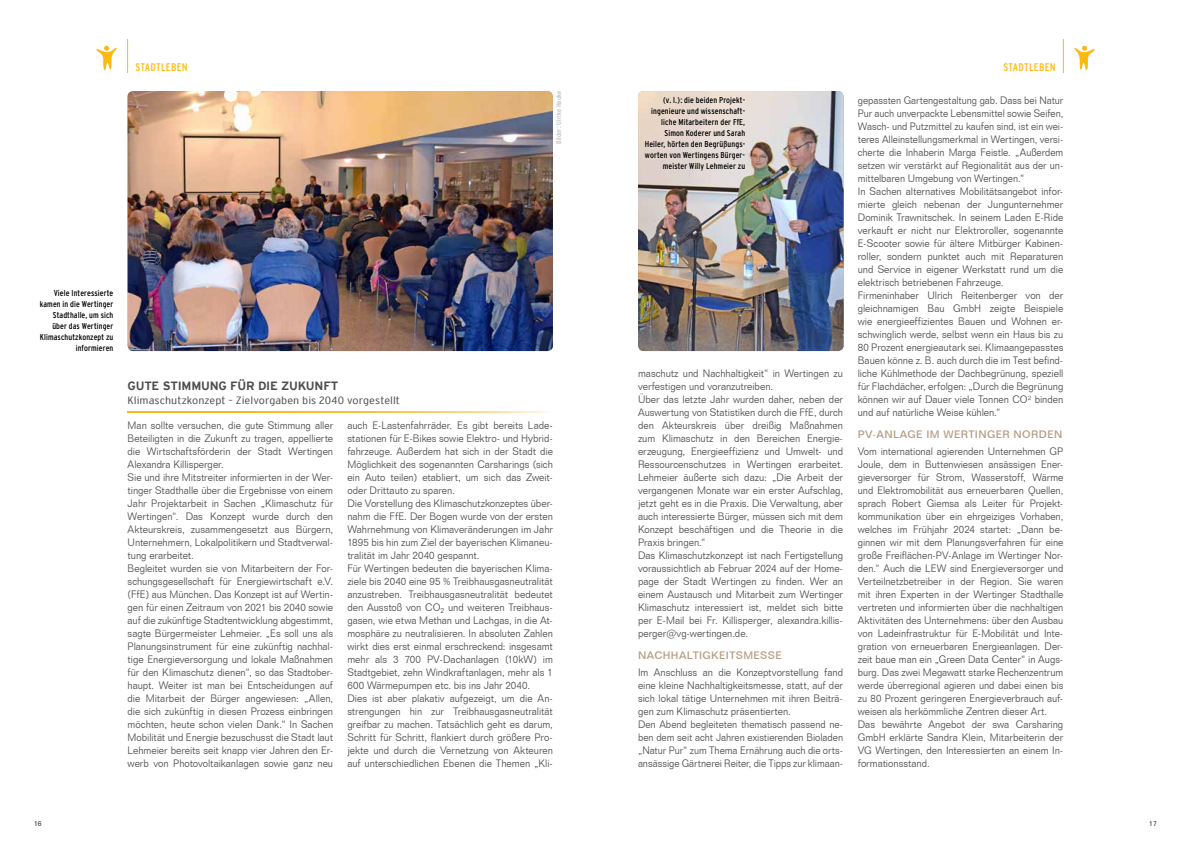
<style>
.page{position:relative;width:1191px;height:842px;background:#fff}
.page>*{position:absolute;margin:0;border:0;box-sizing:border-box;transform-origin:0 0}
.t1{font:700 12px "Interstate Plus";letter-spacing:-.015em;color:#4d4d4f}
.t2{font:condensed 11px "Interstate";letter-spacing:.015em;color:#fdb913}
.t3{font:300 10.5px/13px "Folio BT";letter-spacing:-.005em;color:#4d4d4f;scale:.95 1}
.t4{font:300 10.5px/13px "Folio BT";letter-spacing:-.005em;color:#4d4d4f;scale:.93 1}
.t5{font:300 10.5px/13px "Folio BT";letter-spacing:-.005em;color:#4d4d4f;scale:.94 1}
.t6{font:300 condensed 10.5px "Interstate Plus";color:#4d4d4f;scale:1.3 1}
.t7{font:500 10.5px "Folio BT";letter-spacing:.04em;color:#b29b82}
.t8{font:condensed 8.5px/11px "Interstate";letter-spacing:.01em;color:#000;text-align:right}
.t9{font:condensed 7px "Interstate";color:#bcbec0}
.t10{font:300 7px "Folio BT";color:#000}
</style>
<div class="page">
<hr style="left:1062px;top:39px;width:1px;height:34px;background:#fdb913">
<svg style="left:1074px;top:46px;width:21px;height:24px"></svg>
<hr style="left:127px;top:39px;width:1px;height:34px;background:#fdb913">
<svg style="left:96px;top:46px;width:21px;height:24px"></svg>
<svg style="left:128px;top:412px;width:420px;height:1px"></svg>
<img style="left:128px;top:91px;width:425px;height:260px">
<img style="left:638px;top:91px;width:205px;height:260px">
<p class="t8" style="left:40px;top:287px;width:75px">Viele Interessierte kamen in die Wertinger<br>Stadthalle, um sich über das Wertinger<br>Klimaschutzkonzept zu informieren</p>
<p class="t2" style="left:135px;top:60px;width:54px">Stadtleben</p>
<p class="t2" style="left:1003px;top:60px;width:54px">Stadtleben</p>
<p class="t9" style="left:555px;top:144px;width:55px;rotate:-90deg">Bilder: Ulrike Hauke</p>
<p class="t1" style="left:128px;top:379px;width:212px">GUTE STIMMUNG FÜR DIE ZUKUNFT</p>
<p class="t6" style="left:128px;top:395px;width:211px">Klimaschutzkonzept – Zielvorgaben bis 2040 vorgestellt</p>
<p class="t3" style="left:128px;top:419px;width:218px">Man sollte versuchen, die gute Stimmung aller Beteiligten in die Zukunft zu tragen, appellierte die Wirtschaftsförderin der Stadt Wertingen Alexandra Killisperger.<br>Sie und ihre Mitstreiter informierten in der Wer&shy;tinger Stadthalle über die Ergebnisse von einem Jahr Projektarbeit in Sachen „Klimaschutz für Wertingen“. Das Konzept wurde durch den Akteurskreis, zusammengesetzt aus Bürgern, Unternehmern, Lokalpolitikern und Stadtverwal&shy;tung erarbeitet.<br>Begleitet wurden sie von Mitarbeitern der For&shy;schungsgesellschaft für Energiewirtschaft e.V. (FfE) aus München. Das Konzept ist auf Wertin&shy;gen für einen Zeitraum von 2021 bis 2040 sowie auf die zukünftige Stadtentwicklung abgestimmt, sagte Bürgermeister Lehmeier. „Es soll uns als Planungsinstrument für eine zukünftig nachhal&shy;tige Energieversorgung und lokale Maßnahmen für den Klimaschutz dienen“, so das Stadtober&shy;haupt. Weiter ist man bei Entscheidungen auf die Mitarbeit der Bürger angewiesen: „Allen, die sich zukünftig in diesen Prozess einbringen möchten, heute schon vielen Dank.“ In Sachen Mobilität und Energie bezuschusst die Stadt laut Lehmeier bereits seit knapp vier Jahren den Er&shy;werb von Photovoltaikanlagen sowie ganz neu</p>
<p class="t3" style="left:347px;top:419px;width:218px">auch E-Lastenfahrräder. Es gibt bereits Lade&shy;stationen für E-Bikes sowie Elektro- und Hybrid&shy;fahrzeuge. Außerdem hat sich in der Stadt die Möglichkeit des sogenannten Carsharings (sich ein Auto teilen) etabliert, um sich das Zweit&shy;oder Drittauto zu sparen.<br>Die Vorstellung des Klimaschutzkonzeptes über&shy;nahm die FfE. Der Bogen wurde von der ersten Wahrnehmung von Klimaveränderungen im Jahr 1895 bis hin zum Ziel der bayerischen Klimaneu&shy;tralität im Jahr 2040 gespannt.<br>Für Wertingen bedeuten die bayerischen Klima&shy;ziele bis 2040 eine 95 % Treibhausgasneutralität anzustreben. Treibhausgasneutralität bedeutet den Ausstoß von CO<sub>2</sub> und weiteren Treibhaus&shy;gasen, wie etwa Methan und Lachgas, in die At&shy;mosphäre zu neutralisieren. In absoluten Zahlen wirkt dies erst einmal erschreckend: insgesamt mehr als 3 700 PV-Dachanlagen (10kW) im Stadtgebiet, zehn Windkraftanlagen, mehr als 1<br>600 Wärmepumpen etc. bis ins Jahr 2040.<br>Dies ist aber plakativ aufgezeigt, um die An&shy;strengungen hin zur Treibhausgasneutralität greifbar zu machen. Tatsächlich geht es darum, Schritt für Schritt, flankiert durch größere Pro&shy;jekte und durch die Vernetzung von Akteuren auf unterschiedlichen Ebenen die Themen „Kli-</p>
<p class="t8" style="left:645px;top:94px;width:102px">(v. l.): die beiden Projekt&shy;ingenieure und wissenschaft&shy;liche Mitarbeitern der FfE, -Simon Koderer und Sarah<br>Heiler, hörten den Begrüßungs&shy;worten von Wertingens Bürger&shy;meister Willy Lehmeier zu</p>
<p class="t3" style="left:638px;top:367px;width:217px">maschutz und Nachhaltigkeit“ in Wertingen zu verfestigen und voranzutreiben.<br>Über das letzte Jahr wurden daher, neben der Auswertung von Statistiken durch die FfE, durch den Akteurskreis über dreißig Maßnahmen zum Klimaschutz in den Bereichen Energie&shy;erzeugung, Energieeffizienz und Umwelt- und Ressourcenschutzes in Wertingen erarbeitet.<br>Lehmeier äußerte sich dazu: „Die Arbeit der vergangenen Monate war ein erster Aufschlag, jetzt geht es in die Praxis. Die Verwaltung, aber auch interessierte Bürger, müssen sich mit dem Konzept beschäftigen und die Theorie in die Praxis bringen.“<br>Das Klimaschutzkonzept ist nach Fertigstellung voraussichtlich ab Februar 2024 auf der Home&shy;page der Stadt Wertingen zu finden. Wer an einem Austausch und Mitarbeit zum Wertinger Klimaschutz interessiert ist, meldet sich bitte per E-Mail bei Fr. Killisperger, alexandra.killis&shy;perger@vg-wertingen.de.</p>
<p class="t7" style="left:638px;top:648px;width:146px">NACHHALTIGKEITSMESSE</p>
<p class="t3" style="left:638px;top:666px;width:217px">Im Anschluss an die Konzeptvorstellung fand eine kleine Nachhaltigkeitsmesse, statt, auf der sich lokal tätige Unternehmen mit ihren Beiträ&shy;gen zum Klimaschutz präsentierten.<br>Den Abend begleiteten thematisch passend ne&shy;ben dem seit acht Jahren existierenden Bioladen „Natur Pur“ zum Thema Ernährung auch die orts&shy;ansässige Gärtnerei Reiter, die Tipps zur klimaan-</p>
<p class="t4" style="left:857px;top:94px;width:223px">gepassten Gartengestaltung gab. Dass bei Natur Pur auch unverpackte Lebensmittel sowie Seifen, Wasch- und Putzmittel zu kaufen sind, ist ein wei&shy;teres Alleinstellungsmerkmal in Wertingen, versi&shy;cherte die Inhaberin Marga Feistle. „Außerdem setzen wir verstärkt auf Regionalität aus der un&shy;mittelbaren Umgebung von Wertingen.“<br>In Sachen alternatives Mobilitätsangebot infor&shy;mierte gleich nebenan der Jungunternehmer Dominik Trawnitschek. In seinem Laden E-Ride verkauft er nicht nur Elektroroller, sogenannte E-Scooter sowie für ältere Mitbürger Kabinen&shy;roller, sondern punktet auch mit Reparaturen und Service in eigener Werkstatt rund um die elektrisch betriebenen Fahrzeuge.<br>Firmeninhaber Ulrich Reitenberger von der gleichnamigen Bau GmbH zeigte Beispiele wie energieeffizientes Bauen und Wohnen er&shy;schwinglich werde, selbst wenn ein Haus bis zu 80 Prozent energieautark sei. Klimaangepasstes Bauen könne z. B. auch durch die im Test befind&shy;liche Kühlmethode der Dachbegrünung, speziell für Flachdächer, erfolgen: „Durch die Begrünung können wir auf Dauer viele Tonnen CO² binden und auf natürliche Weise kühlen.“</p>
<p class="t7" style="left:857px;top:427px;width:206px">PV-ANLAGE IM WERTINGER NORDEN</p>
<p class="t5" style="left:857px;top:445px;width:220px">Vom international agierenden Unternehmen GP Joule, dem in Buttenwiesen ansässigen Ener&shy;gieversorger für Strom, Wasserstoff, Wärme und Elektromobilität aus erneuerbaren Quellen, sprach Robert Giemsa als Leiter für Projekt&shy;kommunikation über ein ehrgeiziges Vorhaben, welches im Frühjahr 2024 startet: „Dann be&shy;ginnen wir mit dem Planungsverfahren für eine große Freiflächen-PV-Anlage im Wertinger Nor&shy;den.“ Auch die LEW sind Energieversorger und Verteilnetzbetreiber in der Region. Sie waren mit ihren Experten in der Wertinger Stadthalle vertreten und informierten über die nachhaltigen Aktivitäten des Unternehmens: über den Ausbau von Ladeinfrastruktur für E-Mobilität und Inte&shy;gration von erneuerbaren Energieanlagen. Der&shy;zeit baue man ein „Green Data Center“ in Augs&shy;burg. Das zwei Megawatt starke Rechenzentrum werde überregional agieren und dabei einen bis zu 80 Prozent geringeren Energieverbrauch auf&shy;weisen als herkömmliche Zentren dieser Art.<br>Das bewährte Angebot der swa Carsharing GmbH erklärte Sandra Klein, Mitarbeiterin der VG Wertingen, den Interessierten an einem In&shy;formationsstand.</p>
<p class="t10" style="left:34px;top:819px;width:9px">16</p>
<p class="t10" style="left:1149px;top:819px;width:9px">17</p>
</div>
